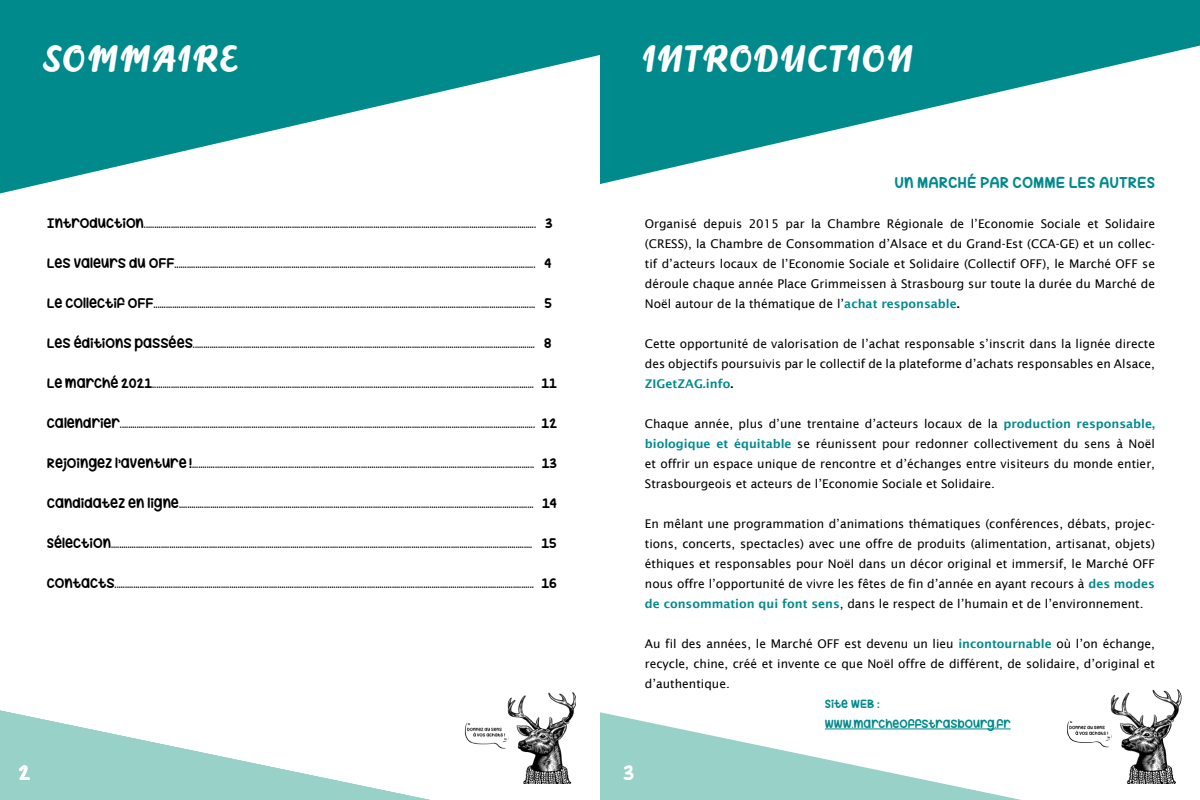
<style>
.page{position:relative;width:1200px;height:800px;background:#fff}
.page>*{position:absolute;margin:0;border:0;box-sizing:border-box;transform-origin:0 0}
.t1{font:36px "chocolate";color:#fff}
.t2{font:21.2px "Hug Me Tight";color:#fff}
.t3{font:16px "Hug Me Tight";color:#008a8c}
.t4{font:14px "Hug Me Tight";color:#000}
.t5{font:12px/20px "Lucida Sans";color:#000;text-align:justify}
.t6{font:12px/20px "Hug Me Tight";color:#008a8c}
.s1{font-weight:600;color:#008a8c}
.s2{font-weight:600}
</style>
<div class="page">
<svg style="left:600px;top:712px;width:421px;height:88px;fill:#98d1c7"></svg>
<svg style="left:621px;top:0;width:579px;height:180px;fill:#008a8c"></svg>
<svg style="left:0;top:0;width:621px;height:194px;fill:#008a8c"></svg>
<img style="left:464px;top:692px;width:112px;height:92px">
<img style="left:1067px;top:689px;width:114px;height:95px">
<svg style="left:0;top:710px;width:430px;height:90px"></svg>
<hr style="left:825px;top:729px;width:186px;height:1px;background:#008a8c">
<h1 class="t1" style="left:41px;top:39px;width:199px">SOMMAIRE</h1>
<p class="t4" style="left:47px;top:214px;width:507px">INTRODUCTION............................................................................................................................................................................................ 3</p>
<p class="t4" style="left:47px;top:254px;width:506px">LES VALEURS DU OFF............................................................................................................................................................................. 4</p>
<p class="t4" style="left:47px;top:294px;width:507px">LE COLLECTIF OFF....................................................................................................................................................................................... 5</p>
<p class="t4" style="left:47px;top:334px;width:506px">LES ÉDITIONS PASSÉES.................................................................................................................................................................... 8</p>
<p class="t4" style="left:47px;top:374px;width:512px">LE MARCHÉ 2021....................................................................................................................................................................................... 11</p>
<p class="t4" style="left:47px;top:414px;width:512px">CALENDRIER....................................................................................................................................................................................................... 12</p>
<p class="t4" style="left:47px;top:454px;width:512px">REJOINGEZ L’AVENTURE !.................................................................................................................................................................... 13</p>
<p class="t4" style="left:47px;top:494px;width:512px">CANDIDATEZ EN LIGNE.......................................................................................................................................................................... 14</p>
<p class="t4" style="left:47px;top:534px;width:512px">SÉLECTION.......................................................................................................................................................................................................... 15</p>
<p class="t4" style="left:47px;top:574px;width:512px">CONTACTS......................................................................................................................................................................................................... 16</p>
<h2 class="t2" style="left:19px;top:759px;width:13px">2</h2>
<h1 class="t1" style="left:641px;top:39px;width:274px">INTRODUCTION</h1>
<p class="t3" style="left:895px;top:172px;width:262px">UN MARCHÉ PAR COMME LES AUTRES</p>
<p class="t5" style="left:645px;top:214px;width:512px">Organisé depuis 2015 par la Chambre Régionale de l’Economie Sociale et Solidaire (CRESS), la Chambre de Consommation d’Alsace et du Grand-Est (CCA-GE) et un collec&shy;tif d’acteurs locaux de l’Economie Sociale et Solidaire (Collectif OFF), le Marché OFF se déroule chaque année Place Grimmeissen à Strasbourg sur toute la durée du Marché de Noël autour de la thématique de l’<span class="s1">achat responsable</span><span class="s2">.</span></p>
<p class="t5" style="left:645px;top:334px;width:512px">Cette opportunité de valorisation de l’achat responsable s’inscrit dans la lignée directe des objectifs poursuivis par le collectif de la plateforme d’achats responsables en Alsace, <span class="s1">ZIGetZAG.info</span><span class="s2">.</span></p>
<p class="t5" style="left:645px;top:414px;width:512px">Chaque année, plus d’une trentaine d’acteurs locaux de la <span class="s1">production responsable, biologique et équitable</span> se réunissent pour redonner collectivement du sens à Noël et offrir un espace unique de rencontre et d’échanges entre visiteurs du monde entier, Strasbourgeois et acteurs de l’Economie Sociale et Solidaire.</p>
<p class="t5" style="left:645px;top:514px;width:512px">En mêlant une programmation d’animations thématiques (conférences, débats, projec&shy;tions, concerts, spectacles) avec une offre de produits (alimentation, artisanat, objets) éthiques et responsables pour Noël dans un décor original et immersif, le Marché OFF nous offre l’opportunité de vivre les fêtes de fin d’année en ayant recours à <span class="s1">des modes de consommation qui font sens</span>, dans le respect de l’humain et de l’environnement.</p>
<p class="t5" style="left:645px;top:634px;width:512px">Au fil des années, le Marché OFF est devenu un lieu <span class="s1">incontournable</span> où l’on échange, recycle, chine, créé et invente ce que Noël offre de différent, de solidaire, d’original et d’authentique.</p>
<p class="t6" style="left:825px;top:694px;width:187px">SITE WEB :<br>WWW.MARCHEOFFSTRASBOURG.FR</p>
<h2 class="t2" style="left:623px;top:759px;width:13px">3</h2>
</div>
